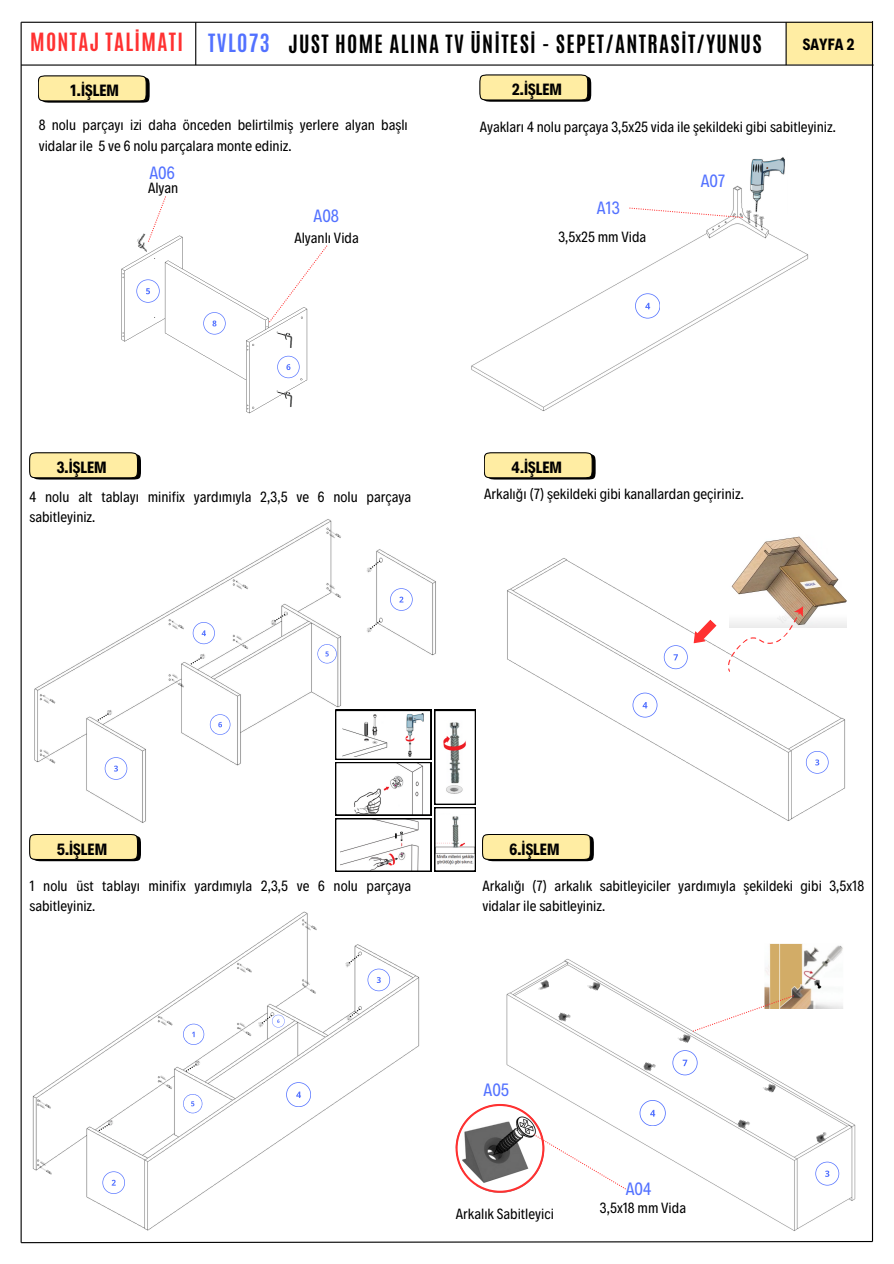
<style>
.page{position:relative;width:894px;height:1264px;background:#fff}
.page>*{position:absolute;margin:0;border:0;box-sizing:border-box;transform-origin:0 0}
.t1{font:700 21px "Antonio";letter-spacing:.065em;color:#000}
.t2{font:700 21px "Antonio";letter-spacing:.065em;color:#ff3131}
.t3{font:700 21px "Antonio";letter-spacing:.065em;color:#5271ff}
.t4{font:18px "Decalotype";color:#5271ff}
.t5{font:700 16.5px "Decalotype";color:#000}
.t6{font:15px/20.2px "Decalotype";color:#000}
</style>
<div class="page">
<div style="left:785px;top:22px;width:87px;height:43px;background:#ffeda3"></div>
<hr style="left:785px;top:22px;width:1px;height:43px;background:#000">
<hr style="left:21px;top:22px;width:851px;height:1px;background:#000">
<img style="left:32px;top:911px;width:388px;height:320px">
<svg style="left:102px;top:1171px;width:23px;height:22px"></svg>
<svg style="left:367px;top:968px;width:23px;height:23px"></svg>
<svg style="left:183px;top:1023px;width:21px;height:21px"></svg>
<svg style="left:183px;top:1093px;width:19px;height:20px"></svg>
<svg style="left:258px;top:1014px;width:26px;height:14px"></svg>
<svg style="left:286px;top:1082px;width:25px;height:24px"></svg>
<img style="left:38px;top:1097px;width:14px;height:11px">
<svg style="left:39px;top:1103px;width:7px;height:5px"></svg>
<img style="left:39px;top:1163px;width:14px;height:11px">
<svg style="left:40px;top:1160px;width:6px;height:5px"></svg>
<img style="left:159px;top:1014px;width:15px;height:11px">
<svg style="left:160px;top:1020px;width:7px;height:5px"></svg>
<img style="left:159px;top:1077px;width:15px;height:12px">
<svg style="left:160px;top:1074px;width:7px;height:6px"></svg>
<img style="left:239px;top:961px;width:14px;height:11px">
<svg style="left:239px;top:967px;width:7px;height:5px"></svg>
<img style="left:238px;top:1024px;width:15px;height:12px">
<svg style="left:239px;top:1022px;width:7px;height:5px"></svg>
<img style="left:304px;top:919px;width:14px;height:11px">
<svg style="left:304px;top:924px;width:7px;height:6px"></svg>
<img style="left:303px;top:982px;width:14px;height:12px">
<svg style="left:304px;top:979px;width:6px;height:6px"></svg>
<svg style="left:346px;top:1008px;width:14px;height:13px"></svg>
<svg style="left:186px;top:1059px;width:14px;height:12px"></svg>
<svg style="left:99px;top:1119px;width:14px;height:12px"></svg>
<svg style="left:20px;top:1240px;width:853px;height:3px"></svg>
<hr style="left:21px;top:64px;width:852px;height:2px;background:#000">
<hr style="left:871px;top:21px;width:1px;height:1220px;background:#000">
<svg style="left:38px;top:76px;width:111px;height:27px"></svg>
<div style="left:38px;top:76px;width:108px;height:25px;background:#ffeda3;border-radius:9px"></div>
<div style="left:38px;top:76px;width:108px;height:25px;border:1px solid #000;border-radius:9px"></div>
<svg style="left:479px;top:75px;width:112px;height:27px"></svg>
<div style="left:480px;top:75px;width:107px;height:25px;background:#ffeda3;border-radius:9px"></div>
<div style="left:479px;top:75px;width:108px;height:25px;border:1px solid #000;border-radius:9px"></div>
<hr style="left:195px;top:22px;width:1px;height:43px;background:#000">
<svg style="left:484px;top:452px;width:111px;height:27px"></svg>
<div style="left:484px;top:453px;width:108px;height:25px;background:#ffeda3;border-radius:9px"></div>
<div style="left:484px;top:452px;width:108px;height:26px;border:1px solid #000;border-radius:9px"></div>
<img style="left:507px;top:558px;width:340px;height:263px">
<svg style="left:632px;top:692px;width:25px;height:25px"></svg>
<svg style="left:805px;top:751px;width:23px;height:22px"></svg>
<img style="left:729px;top:536px;width:117px;height:91px">
<svg style="left:663px;top:603px;width:145px;height:75px"></svg>
<img style="left:34px;top:562px;width:406px;height:261px">
<svg style="left:29px;top:834px;width:112px;height:27px"></svg>
<div style="left:30px;top:834px;width:107px;height:25px;background:#ffeda3;border-radius:9px"></div>
<div style="left:30px;top:834px;width:107px;height:25px;border:1px solid #000;border-radius:9px"></div>
<img style="left:506px;top:959px;width:350px;height:272px">
<svg style="left:536px;top:978px;width:13px;height:11px"></svg>
<img style="left:556px;top:1010px;width:15px;height:14px">
<img style="left:641px;top:1059px;width:15px;height:15px">
<svg style="left:815px;top:1131px;width:13px;height:13px"></svg>
<img style="left:762px;top:1079px;width:14px;height:14px">
<img style="left:677px;top:1030px;width:14px;height:14px">
<img style="left:586px;top:977px;width:15px;height:15px">
<img style="left:735px;top:1117px;width:15px;height:14px">
<svg style="left:639px;top:1099px;width:26px;height:26px"></svg>
<svg style="left:672px;top:1050px;width:25px;height:25px"></svg>
<svg style="left:815px;top:1161px;width:23px;height:24px"></svg>
<img style="left:758px;top:943px;width:89px;height:65px">
<svg style="left:455px;top:1103px;width:171px;height:103px"></svg>
<svg style="left:692px;top:995px;width:101px;height:36px"></svg>
<img style="left:471px;top:185px;width:338px;height:226px">
<svg style="left:635px;top:293px;width:24px;height:25px"></svg>
<img style="left:747px;top:157px;width:40px;height:56px">
<svg style="left:629px;top:207px;width:135px;height:21px"></svg>
<img style="left:137px;top:233px;width:18px;height:19px">
<svg style="left:148px;top:196px;width:18px;height:46px"></svg>
<svg style="left:20px;top:254px;width:383px;height:340px"></svg>
<svg style="left:29px;top:452px;width:112px;height:27px"></svg>
<div style="left:30px;top:453px;width:107px;height:25px;background:#ffeda3;border-radius:9px"></div>
<div style="left:30px;top:452px;width:107px;height:26px;border:1px solid #000;border-radius:9px"></div>
<hr style="left:21px;top:22px;width:1px;height:1220px;background:#000">
<svg style="left:482px;top:834px;width:111px;height:27px"></svg>
<div style="left:482px;top:834px;width:108px;height:25px;background:#ffeda3;border-radius:9px"></div>
<div style="left:482px;top:834px;width:108px;height:25px;border:1px solid #000;border-radius:9px"></div>
<svg style="left:193px;top:622px;width:22px;height:22px"></svg>
<svg style="left:390px;top:588px;width:22px;height:22px"></svg>
<svg style="left:105px;top:757px;width:22px;height:22px"></svg>
<svg style="left:317px;top:644px;width:19px;height:19px"></svg>
<svg style="left:210px;top:714px;width:20px;height:20px"></svg>
<img style="left:328px;top:527px;width:14px;height:11px">
<svg style="left:329px;top:533px;width:6px;height:5px"></svg>
<img style="left:328px;top:587px;width:14px;height:11px">
<svg style="left:329px;top:584px;width:6px;height:5px"></svg>
<img style="left:235px;top:578px;width:15px;height:11px">
<svg style="left:236px;top:584px;width:7px;height:5px"></svg>
<img style="left:235px;top:638px;width:15px;height:11px">
<svg style="left:236px;top:635px;width:7px;height:5px"></svg>
<img style="left:171px;top:618px;width:14px;height:11px">
<svg style="left:172px;top:624px;width:7px;height:5px"></svg>
<img style="left:171px;top:676px;width:14px;height:11px">
<svg style="left:172px;top:673px;width:7px;height:6px"></svg>
<img style="left:42px;top:692px;width:15px;height:11px">
<svg style="left:43px;top:698px;width:7px;height:6px"></svg>
<img style="left:42px;top:752px;width:15px;height:11px">
<svg style="left:43px;top:749px;width:7px;height:6px"></svg>
<svg style="left:366px;top:558px;width:16px;height:15px"></svg>
<svg style="left:345px;top:954px;width:14px;height:14px"></svg>
<svg style="left:366px;top:618px;width:16px;height:15px"></svg>
<svg style="left:270px;top:611px;width:18px;height:14px"></svg>
<svg style="left:190px;top:653px;width:15px;height:11px"></svg>
<svg style="left:97px;top:709px;width:15px;height:11px"></svg>
<svg style="left:335px;top:710px;width:140px;height:161px"></svg>
<p class="t2" style="left:30px;top:27px;width:154px">MONTAJ TALİMATI</p>
<p class="t3" style="left:208px;top:28px;width:63px">TVL073</p>
<p class="t5" style="left:802px;top:34px;width:53px">SAYFA 2</p>
<p class="t1" style="left:288px;top:29px;width:474px">JUST HOME ALINA TV ÜNİTESİ - SEPET/ANTRASİT/YUNUS</p>
<p class="t5" style="left:70px;top:79px;width:50px">1.İŞLEM</p>
<p class="t5" style="left:511px;top:78px;width:52px">2.İŞLEM</p>
<p class="t6" style="left:479px;top:115px;width:357px">Ayakları 4 nolu parçaya 3,5x25 vida ile şekildeki gibi sabitleyiniz.</p>
<p class="t6" style="left:39px;top:114px;width:370px">8 nolu parçayı izi daha önceden belirtilmiş yerlere alyan başlı vidalar ile 5 ve 6 nolu parçalara monte ediniz.</p>
<p class="t4" style="left:149px;top:161px;width:27px">A06</p>
<p class="t6" style="left:148px;top:177px;width:32px">Alyan</p>
<p class="t4" style="left:313px;top:204px;width:27px">A08</p>
<p class="t6" style="left:294px;top:226px;width:66px">Alyanlı Vida</p>
<p class="t4" style="left:596px;top:195px;width:25px">A13</p>
<p class="t6" style="left:558px;top:226px;width:89px">3,5x25 mm Vida</p>
<p class="t4" style="left:700px;top:169px;width:26px">A07</p>
<p class="t5" style="left:57px;top:456px;width:51px">3.İŞLEM</p>
<p class="t6" style="left:29px;top:485px;width:383px">4 nolu alt tablayı minifix yardımıyla 2,3,5 ve 6 nolu parçaya sabitleyiniz.</p>
<h2 class="t5" style="left:511px;top:456px;width:52px">4.İŞLEM</h2>
<p class="t6" style="left:484px;top:483px;width:261px">Arkalığı (7) şekildeki gibi kanallardan geçiriniz.</p>
<p class="t5" style="left:57px;top:837px;width:52px">5.İŞLEM</p>
<p class="t6" style="left:29px;top:874px;width:383px">1 nolu üst tablayı minifix yardımıyla 2,3,5 ve 6 nolu parçaya sabitleyiniz.</p>
<p class="t5" style="left:509px;top:837px;width:51px">6.İŞLEM</p>
<h2 class="t6" style="left:482px;top:874px;width:383px">Arkalığı (7) arkalık sabitleyiciler yardımıyla şekildeki gibi 3,5x18 vidalar ile sabitleyiniz.</h2>
<p class="t4" style="left:483px;top:1077px;width:27px">A05</p>
<p class="t4" style="left:625px;top:1176px;width:27px">A04</p>
<p class="t6" style="left:455px;top:1202px;width:98px">Arkalık Sabitleyici</p>
<p class="t6" style="left:599px;top:1196px;width:88px">3,5x18 mm Vida</p>
</div>
